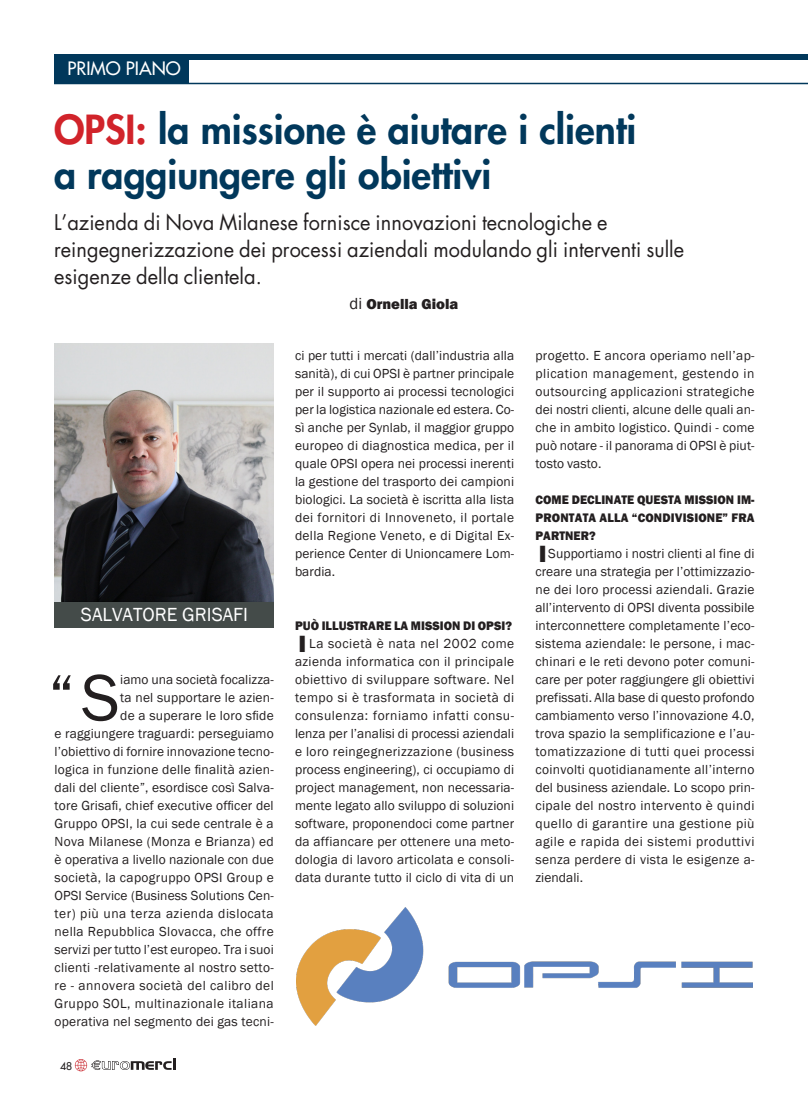
<style>
.page{position:relative;width:808px;height:1106px;background:#fff}
.page>*{position:absolute;margin:0;border:0;box-sizing:border-box;transform-origin:0 0}
.TESTO_CON_CAPOLETTER{font:67.5px "Franklin Gothic";color:#231f20}
.TITOLO_rosso{font:800 39px "Futura";color:#01385b}
.SOMMARIO{font:21px/27px "Futura";letter-spacing:.005em;color:#231f20;scale:.95 1}
.DIDASCALIA_sx{font:19.5px "Franklin Gothic";color:#fff}
.t1{font:18px "Futura";color:#fff}
.t2{font:800 15px "Franklin Gothic";color:#231f20}
.TESTO_ARTICOLI{font:13.5px/18px "Franklin Gothic";letter-spacing:.015em;color:#231f20;text-align:justify}
.TESTO_CON_CAPOLETTER-2{font:13.5px/18px "Franklin Gothic";letter-spacing:.015em;color:#231f20;text-align:right}
.News_testo{font:800 12.75px/18px "Franklin Gothic";letter-spacing:.005em;color:#231f20;text-align:justify;scale:.95 1}
.t3{font:10.5px "Futura";color:#231f20}
.s1{color:#d1232a}
.s2{font-weight:400;font-size:16.5px}
</style>
<div class="page">
<svg style="left:75px;top:1058px;width:101px;height:13px"></svg>
<div style="left:54px;top:54px;width:134px;height:29px;background:#01385b"></div>
<div style="left:54px;top:54px;width:754px;height:6px;background:#01385b"></div>
<hr style="left:54px;top:83px;width:754px;height:1px;background:#01385b">
<div style="left:54px;top:601px;width:219px;height:27px;background:#444b49"></div>
<img style="left:54px;top:343px;width:219px;height:258px">
<img style="left:296px;top:907px;width:457px;height:118px">
<p class="t1" style="left:68px;top:57px;width:115px">PRIMO PIANO</p>
<p class="TITOLO_rosso" style="left:54px;top:104px;width:584px"><span class="s1">OPSI:</span> la missione è aiutare i clienti</p>
<p class="TITOLO_rosso" style="left:54px;top:149px;width:439px">a raggiungere gli obiettivi</p>
<p class="SOMMARIO" style="left:54px;top:209px;width:665px">L’azienda di Nova Milanese fornisce innovazioni tecnologiche e reingegnerizzazione dei processi aziendali modulando gli interventi sulle esigenze della clientela.</p>
<p class="t2" style="left:350px;top:294px;width:110px"><span class="s2">di</span> Ornella Giola</p>
<p class="DIDASCALIA_sx" style="left:81px;top:602px;width:169px">SALVATORE GRISAFI</p>
<p class="TESTO_CON_CAPOLETTER" style="left:48px;top:656px;width:73px">“S</p>
<p class="TESTO_CON_CAPOLETTER-2" style="left:55px;top:671px;width:221px">iamo una società focalizza-<br>ta nel supportare le azien-<br>de a superare le loro sfide<br>e raggiungere traguardi: perseguiamo l’obiettivo di fornire innovazione tecno&shy;logica in funzione delle finalità azien&shy;dali del cliente”, esordisce così Salva&shy;tore Grisafi, chief executive officer del Gruppo OPSI, la cui sede centrale è a Nova Milanese (Monza e Brianza) ed è operativa a livello nazionale con due società, la capogruppo OPSI Group e OPSI Service (Business Solutions Cen&shy;ter) più una terza azienda dislocata nella Repubblica Slovacca, che offre servizi per tutto l’est europeo. Tra i suoi clienti -relativamente al nostro setto&shy;re - annovera società del calibro del Gruppo SOL, multinazionale italiana operativa nel segmento dei gas tecni-</p>
<p class="t3" style="left:60px;top:1059px;width:14px">48</p>
<p class="TESTO_CON_CAPOLETTER-2" style="left:295px;top:347px;width:221px;text-align:justify">ci per tutti i mercati (dall’industria alla sanità), di cui OPSI è partner principale per il supporto ai processi tecnologici per la logistica nazionale ed estera. Co&shy;sì anche per Synlab, il maggior gruppo europeo di diagnostica medica, per il quale OPSI opera nei processi inerenti la gestione del trasporto dei campioni biologici. La società è iscritta alla lista dei fornitori di Innoveneto, il portale della Regione Veneto, e di Digital Ex&shy;perience Center di Unioncamere Lom&shy;bardia.</p>
<p class="News_testo" style="left:295px;top:617px;width:230px">PUÒ ILLUSTRARE LA MISSION DI OPSI?</p>
<p class="TESTO_ARTICOLI" style="left:295px;top:635px;width:221px">▐ La società è nata nel 2002 come azienda informatica con il principale obiettivo di sviluppare software. Nel tempo si è trasformata in società di consulenza: forniamo infatti consu&shy;lenza per l’analisi di processi aziendali e loro reingegnerizzazione (business process engineering), ci occupiamo di project management, non necessaria&shy;mente legato allo sviluppo di soluzioni software, proponendoci come partner da affiancare per ottenere una meto&shy;dologia di lavoro articolata e consoli&shy;data durante tutto il ciclo di vita di un</p>
<p class="TESTO_ARTICOLI" style="left:535px;top:347px;width:221px">progetto. E ancora operiamo nell’ap&shy;plication management, gestendo in outsourcing applicazioni strategiche dei nostri clienti, alcune delle quali an&shy;che in ambito logistico. Quindi - come può notare - il panorama di OPSI è piut&shy;tosto vasto.</p>
<p class="News_testo" style="left:535px;top:491px;width:232px">COME DECLINATE QUESTA MISSION IM-PRONTATA ALLA “CONDIVISIONE” FRA PARTNER?</p>
<p class="TESTO_ARTICOLI" style="left:535px;top:545px;width:221px">▐ Supportiamo i nostri clienti al fine di creare una strategia per l’ottimizzazio&shy;ne dei loro processi aziendali. Grazie all’intervento di OPSI diventa possibile interconnettere completamente l’eco&shy;sistema aziendale: le persone, i mac&shy;chinari e le reti devono poter comuni&shy;care per poter raggiungere gli obiettivi prefissati. Alla base di questo profondo cambiamento verso l’innovazione 4.0, trova spazio la semplificazione e l’au&shy;tomatizzazione di tutti quei processi coinvolti quotidianamente all’interno del business aziendale. Lo scopo prin&shy;cipale del nostro intervento è quindi quello di garantire una gestione più agile e rapida dei sistemi produttivi senza perdere di vista le esigenze a&shy;ziendali.</p>
</div>
